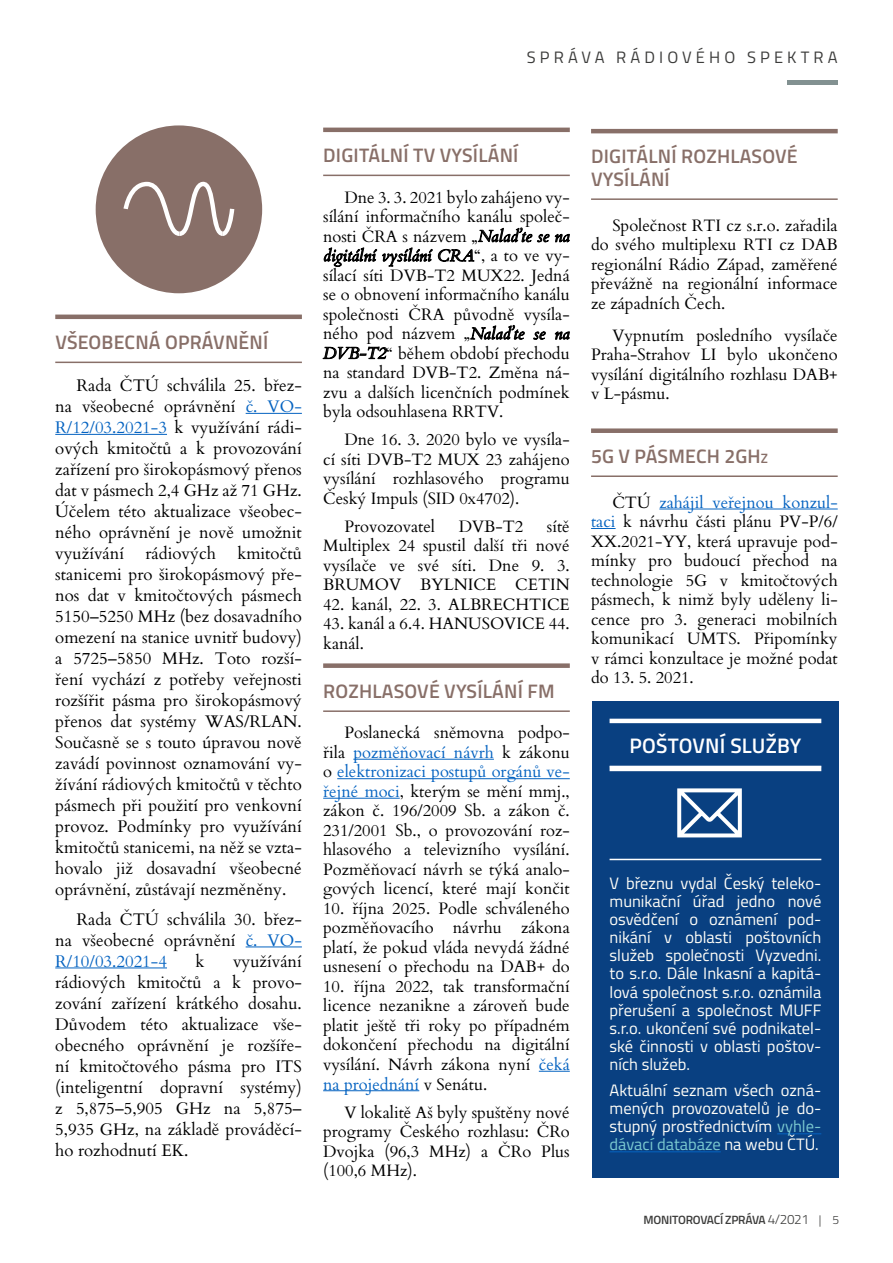
<style>
.page{position:relative;width:893px;height:1263px;background:#fff}
.page>*{position:absolute;margin:0;border:0;box-sizing:border-box;transform-origin:0 0}
.Header_2_-_bílá{font:600 21px "Titillium";letter-spacing:.01em;color:#fff}
.Header_2{font:600 19.5px/22.5px "Titillium";letter-spacing:.01em;color:#886f68}
.Odstavec{font:16.8px/21px "Cardo";color:#000;text-align:justify}
.Odstavec-2{font:16.8px "Cardo";color:#020203}
.Odstavec-3{font:16.5px/19.5px "Cardo";color:#000;text-align:justify}
.Odstavec_-_bezpatkov{font:16.5px/18px "Titillium";color:#fffef8;text-align:justify}
.Kategorie{font:16.5px "Titillium";letter-spacing:.25em;color:#3c3c3b}
.t1{font:600 12px "Titillium";letter-spacing:-.02em;color:#3c3c3b}
.s1{color:#0563c1}
.s2{color:#020203}
.s3{font-style:italic}
.s4{font-size:13.5px}
.s5{color:#7bc9d0}
.s6{font-weight:300;font-size:13.5px}
.s7{font-weight:300}
</style>
<div class="page">
<hr style="left:55px;top:315px;width:247px;height:4px;background:#886f68">
<hr style="left:55px;top:362px;width:247px;height:1px;background:#886f68">
<hr style="left:246px;top:413px;width:56px;height:1px;background:#0563c1">
<hr style="left:55px;top:434px;width:112px;height:1px;background:#0563c1">
<hr style="left:246px;top:946px;width:56px;height:1px;background:#0563c1">
<hr style="left:55px;top:967px;width:112px;height:1px;background:#0563c1">
<hr style="left:323px;top:128px;width:247px;height:4px;background:#886f68">
<hr style="left:323px;top:175px;width:247px;height:1px;background:#886f68">
<div style="left:323px;top:663px;width:247px;height:5px;background:#886f68"></div>
<hr style="left:323px;top:710px;width:247px;height:2px;background:#886f68">
<hr style="left:353px;top:759px;width:141px;height:1px;background:#0563c1">
<hr style="left:337px;top:778px;width:233px;height:1px;background:#0563c1">
<hr style="left:323px;top:798px;width:77px;height:1px;background:#0563c1">
<hr style="left:539px;top:1071px;width:31px;height:1px;background:#0563c1">
<hr style="left:323px;top:1090px;width:96px;height:1px;background:#0563c1">
<hr style="left:591px;top:129px;width:247px;height:4px;background:#886f68">
<hr style="left:591px;top:198px;width:247px;height:2px;background:#886f68">
<div style="left:591px;top:428px;width:247px;height:5px;background:#886f68"></div>
<hr style="left:591px;top:475px;width:247px;height:2px;background:#886f68">
<hr style="left:659px;top:509px;width:179px;height:1px;background:#0563c1">
<svg style="left:591px;top:528px;width:25px;height:1px"></svg>
<div style="left:787px;top:80px;width:51px;height:5px;background:#829191"></div>
<div style="left:96px;top:125px;width:166px;height:168px;background:#886f68;border-radius:50%"></div>
<svg style="left:124px;top:181px;width:110px;height:55px"></svg>
<div style="left:592px;top:701px;width:247px;height:477px;background:#094081"></div>
<hr style="left:610px;top:719px;width:211px;height:4px;background:#fff">
<hr style="left:610px;top:766px;width:211px;height:1px;background:#fff">
<hr style="left:610px;top:767px;width:211px;height:4px;background:#fff">
<hr style="left:610px;top:859px;width:211px;height:1px;background:#fff">
<hr style="left:777px;top:1133px;width:44px;height:1px;background:#0563c1">
<hr style="left:610px;top:1151px;width:111px;height:1px;background:#0563c1">
<p class="Kategorie" style="left:527px;top:45px;width:312px">SPRÁVA RÁDIOVÉHO SPEKTRA</p>
<p class="Header_2" style="left:55px;top:330px;width:215px">VŠEOBECNÁ OPRÁVNĚNÍ</p>
<p class="Odstavec" style="left:55px;top:374px;width:248px;text-indent:21px">Rada ČTÚ schválila 25. břez&shy;na všeobecné oprávnění <span class="s1">č. VO-R/12/03.2021-3</span> k využívání rádi&shy;ových kmitočtů a k provozování zařízení pro širokopásmový přenos dat v pásmech 2,4 GHz až 71 GHz.<br>Účelem této aktualizace všeobec&shy;ného oprávnění je nově umožnit využívání</p>
<p class="Odstavec" style="left:55px;top:542px;width:248px;text-indent:182px">kmitočtů stanicemi pro širokopásmový pře&shy;nos dat v kmitočtových pásmech 5150–5250 MHz (bez dosavadního omezení na stanice uvnitř budovy) a 5725–5850 MHz. Toto rozší&shy;ření vychází z potřeby veřejnosti rozšířit pásma pro širokopásmový přenos dat systémy WAS/RLAN.<br>Současně se s touto úpravou nově zavádí povinnost oznamování vy&shy;žívání rádiových kmitočtů v těchto pásmech při použití pro venkovní provoz. Podmínky pro využívání kmitočtů stanicemi, na něž se vzta&shy;hovalo již dosavadní všeobecné oprávnění, zůstávají nezměněny.</p>
<p class="Odstavec" style="left:55px;top:908px;width:248px;text-indent:21px">Rada ČTÚ schválila 30. břez&shy;na všeobecné opráv<span class="s2">nění</span> <span class="s1">č. VO-R/10/03.2021-4</span></p>
<p class="Odstavec" style="left:145px;top:542px;width:72px">rádiových</p>
<p class="Odstavec-2" style="left:196px;top:947px;width:10px">k</p>
<p class="Odstavec" style="left:55px;top:950px;width:248px;text-indent:178px"><span class="s2">vy</span>užívání rádiových kmitočtů a k provo&shy;zování zařízení krátkého dosahu.<br>Důvodem této aktualizace vše&shy;obecného oprávnění je rozšíře&shy;ní kmitočtového pásma pro ITS (inteligentní dopravní systémy) z 5,875–5,905 GHz na 5,875– 5,935 GHz, na základě prováděcí&shy;ho rozhodnutí EK.</p>
<p class="Header_2" style="left:323px;top:143px;width:197px">DIGITÁLNÍ TV VYSÍLÁNÍ</p>
<p class="Odstavec-3" style="left:323px;top:186px;width:248px;text-indent:21px">Dne 3. 3. 2021 bylo zahájeno vy&shy;sílání informačního kanálu společ&shy;nosti ČRA s názvem „<span class="s3">Nalaďte se na digitální vysílání CRA</span>“, a to ve vy&shy;sílací síti DVB-T2 MUX22. Jedná se o obnovení informačního kanálu společnosti ČRA původně vysíla&shy;ného pod názvem „<span class="s3">Nalaďte se na DVB-T2</span>“ během období přechodu na standard DVB-T2. Změna ná&shy;zvu a dalších licenčních podmínek byla odsouhlasena RRTV.</p>
<p class="Odstavec-3" style="left:323px;top:429px;width:248px;text-indent:21px">Dne 16. 3. 2020 bylo ve vysíla&shy;cí síti DVB-T2 MUX 23 zahájeno vysílání rozhlasového programu Český Impuls (SID 0x4702).</p>
<p class="Odstavec-3" style="left:344px;top:515px;width:92px">Provozovatel</p>
<p class="Odstavec-3" style="left:459px;top:515px;width:66px">DVB-T2</p>
<p class="Odstavec-3" style="left:323px;top:515px;width:248px;text-indent:224px">sítě Multiplex 24 spustil další tři nové vysílače ve své síti. Dne 9. 3.<br>BRUMOV BYLNICE CETIN</p>
<p class="Odstavec-3" style="left:323px;top:593px;width:248px">42. kanál, 22. 3. ALBRECHTICE</p>
<p class="Odstavec-3" style="left:323px;top:613px;width:248px">43. kanál a 6.4. HANUSOVICE 44. kanál.</p>
<p class="Header_2" style="left:323px;top:679px;width:233px">ROZHLASOVÉ VYSÍLÁNÍ FM</p>
<p class="Odstavec-3" style="left:323px;top:722px;width:248px;text-indent:21px">Poslanecká sněmovna podpo&shy;řila <span class="s1">pozměňovací návrh</span> k zákonu o <span class="s1">elektronizaci postupů orgánů ve&shy;řejné moci</span>, kterým se mění mmj., zákon č. 196/2009 Sb. a zákon č.<br>231/2001 Sb., o provozování roz&shy;hlasového a televizního vysílání.<br>Pozměňovací návrh se týká analo&shy;gových licencí, které mají končit</p>
<p class="Odstavec-3" style="left:323px;top:898px;width:248px">10. října 2025. Podle schváleného pozměňovacího návrhu zákona platí, že pokud vláda nevydá žádné usnesení o přechodu na DAB+ do</p>
<p class="Odstavec-3" style="left:323px;top:976px;width:248px">10. října 2022, tak transformační licence nezanikne a zároveň bude platit ještě tři roky po případném dokončení přechodu na digitální vysílání. Návrh zákona nyní <span class="s1">čeká na projednání</span> v Senátu.</p>
<p class="Odstavec-3" style="left:323px;top:1101px;width:248px;text-indent:21px">V lokalitě Aš byly spuštěny nové programy Českého rozhlasu: ČRo Dvojka (96,3 MHz) a ČRo Plus (100,6 MHz).</p>
<p class="Header_2" style="left:591px;top:144px;width:208px">DIGITÁLNÍ ROZHLASOVÉ<br>VYSÍLÁNÍ</p>
<p class="Odstavec-3" style="left:591px;top:215px;width:248px;text-indent:21px">Společnost RTI cz s.r.o. zařadila do svého multiplexu RTI cz DAB regionální Rádio Západ, zaměřené převážně na regionální informace ze západních Čech.</p>
<p class="Odstavec-3" style="left:591px;top:325px;width:248px;text-indent:21px">Vypnutím posledního vysílače Praha-Strahov LI bylo ukončeno vysílání digitálního rozhlasu DAB+ v L-pásmu.</p>
<p class="Header_2" style="left:591px;top:444px;width:179px">5G V PÁSMECH 2GH<span class="s4">Z</span></p>
<p class="Odstavec-3" style="left:591px;top:492px;width:248px;text-indent:21px">ČTÚ <span class="s1">zahájil veřejnou konzul&shy;taci</span> k návrhu části plánu PV-P/6/ XX.2021-YY, která upravuje pod&shy;mínky pro budoucí přechod na technologie 5G v kmitočtových pásmech, k nimž byly uděleny li&shy;cence pro 3. generaci mobilních komunikací UMTS. Připomínky v rámci konzultace je možné podat do 13. 5. 2021.</p>
<p class="Header_2_-_bílá" style="left:630px;top:730px;width:173px">POŠTOVNÍ SLUŽBY</p>
<p class="Odstavec_-_bezpatkov" style="left:610px;top:874px;width:213px">V březnu vydal Český teleko&shy;munikační úřad jedno nové osvědčení o oznámení pod&shy;nikání v oblasti poštovních služeb společnosti Vyzvedni. to s.r.o. Dále Inkasní a kapitá&shy;lová společnost s.r.o. oznámila přerušení a společnost MUFF s.r.o. ukončení své podnikatel&shy;ské činnosti v oblasti poštov&shy;ních služeb.</p>
<p class="Odstavec_-_bezpatkov" style="left:610px;top:1080px;width:213px">Aktuální seznam všech ozná&shy;mených provozovatelů je do&shy;stupný prostřednictvím <span class="s5">vyhle&shy;dávací databáze</span> na webu ČTÚ.</p>
<p class="t1" style="left:643px;top:1211px;width:197px">MONITOROVACÍ ZPRÁVA <span class="s6">4/2021</span> <span class="s7">| 5</span></p>
</div>
